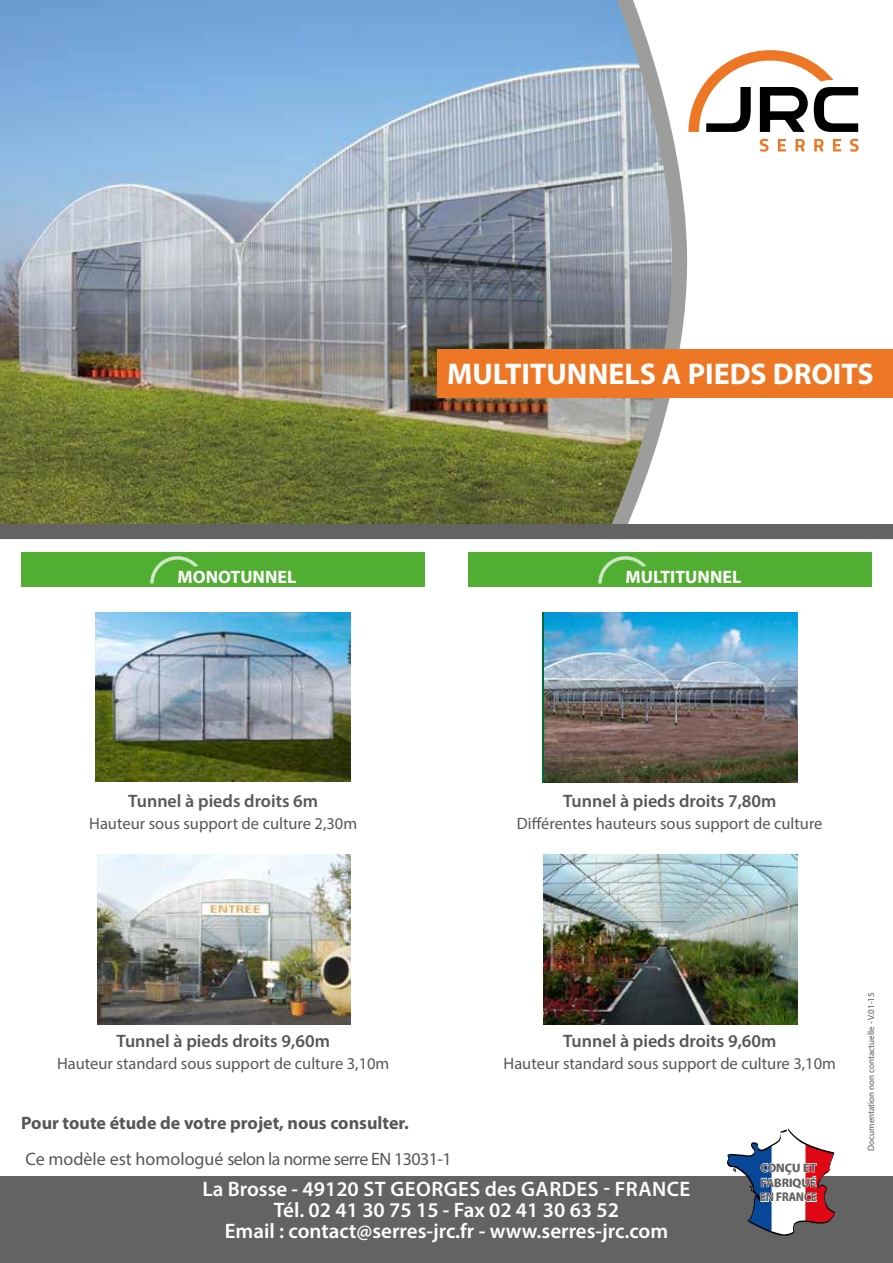
<style>
.page{position:relative;width:893px;height:1263px;background:#fff}
.page>*{position:absolute;margin:0;border:0;box-sizing:border-box;transform-origin:0 0}
.t1{font:700 30px "Myriad Pro";color:#fff}
.t2{font:600 21px/21px "Myriad Pro";color:#fff;text-align:center}
.t3{font:600 18px "Myriad Pro";color:#575756}
.t4{font:18px "Myriad Pro";letter-spacing:-.025em;color:#575756}
.t5{font:700 18px "Myriad Pro";color:#575756}
.t6{font:700 18px "Myriad Pro";color:#fff}
.t7{font:16.5px "Myriad Pro";color:#575756}
.t8{font:700 12.3px/14.9px "Myriad Pro";color:#000;text-align:justify}
.t9{font:9px "Myriad Pro";color:#575756}
</style>
<div class="page">
<div style="left:0;top:1176px;width:893px;height:87px;background:#646363"></div>
<svg style="left:727px;top:1128px;width:108px;height:108px"></svg>
<img style="left:0;top:0;width:594px;height:524px">
<svg style="left:594px;top:0;width:299px;height:540px"></svg>
<svg style="left:760px;top:139px;width:8px;height:13px"></svg>
<svg style="left:778px;top:139px;width:8px;height:12px"></svg>
<svg style="left:795px;top:139px;width:10px;height:12px"></svg>
<svg style="left:814px;top:139px;width:9px;height:12px"></svg>
<svg style="left:833px;top:139px;width:8px;height:12px"></svg>
<svg style="left:850px;top:139px;width:9px;height:13px"></svg>
<svg style="left:688px;top:50px;width:170px;height:82px"></svg>
<div style="left:438px;top:349px;width:455px;height:49px;background:#ee7726"></div>
<div style="left:21px;top:553px;width:404px;height:34px;background:#52ae32"></div>
<svg style="left:150px;top:556px;width:49px;height:27px"></svg>
<div style="left:468px;top:553px;width:404px;height:34px;background:#52ae32"></div>
<svg style="left:598px;top:556px;width:49px;height:27px"></svg>
<img style="left:544px;top:612px;width:253px;height:170px">
<img style="left:96px;top:612px;width:255px;height:170px">
<img style="left:98px;top:855px;width:253px;height:169px">
<img style="left:543px;top:855px;width:254px;height:170px">
<div style="left:0;top:524px;width:893px;height:15px;background:#646363"></div>
<h1 class="t1" style="left:447px;top:355px;width:428px">MULTITUNNELS A PIEDS DROITS</h1>
<p class="t6" style="left:178px;top:566px;width:120px">MONOTUNNEL</p>
<p class="t6" style="left:626px;top:566px;width:117px">MULTITUNNEL</p>
<p class="t3" style="left:128px;top:789px;width:191px">Tunnel à pieds droits 6m</p>
<p class="t7" style="left:89px;top:814px;width:269px">Hauteur sous support de culture 2,30m</p>
<p class="t3" style="left:563px;top:789px;width:215px">Tunnel à pieds droits 7,80m</p>
<p class="t7" style="left:517px;top:814px;width:307px">Différentes hauteurs sous support de culture</p>
<p class="t3" style="left:116px;top:1029px;width:215px">Tunnel à pieds droits 9,60m</p>
<p class="t7" style="left:57px;top:1054px;width:334px">Hauteur standard sous support de culture 3,10m</p>
<p class="t5" style="left:21px;top:1111px;width:389px">Pour toute étude de votre projet, nous consulter.</p>
<p class="t3" style="left:563px;top:1029px;width:215px">Tunnel à pieds droits 9,60m</p>
<p class="t7" style="left:504px;top:1054px;width:334px">Hauteur standard sous support de culture 3,10m</p>
<p class="t4" style="left:26px;top:1148px;width:428px">Ce modèle est homologué selon la norme serre EN 13031-1</p>
<p class="t2" style="left:202px;top:1178px;width:490px">La Brosse - 49120 ST GEORGES des GARDES - FRANCE<br>Tél. 02 41 30 75 15 - Fax 02 41 30 63 52<br>Email : contact@serres-jrc.fr - www.serres-jrc.com</p>
<p class="t8" style="left:760px;top:1160px;width:58px">CONÇU ET FABRIQUÉ EN FRANCE</p>
<p class="t9" style="left:866px;top:1151px;width:160px;rotate:-90deg">Documentation non contactuelle - V.01-15</p>
</div>
